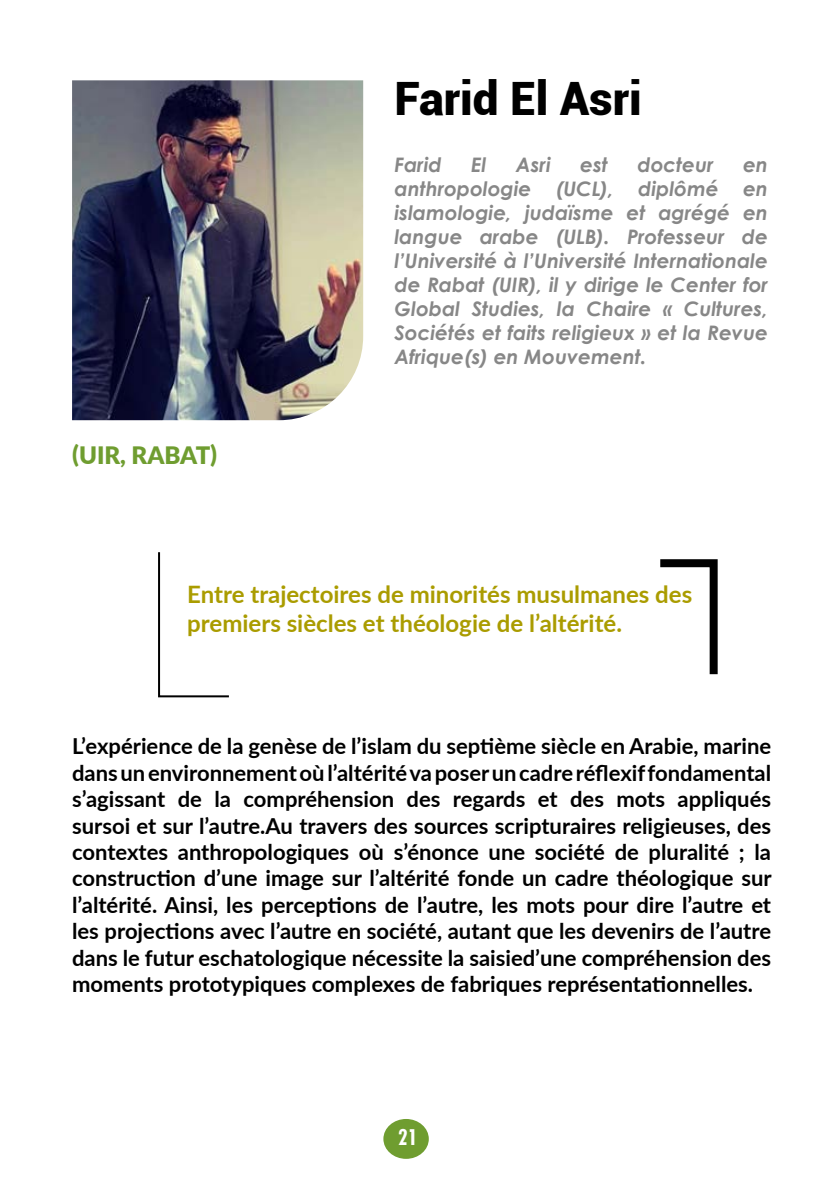
<style>
.page{position:relative;width:840px;height:1191px;background:#fff}
.page>*{position:absolute;margin:0;border:0;box-sizing:border-box;transform-origin:0 0}
.t1{font:900 46px "Roboto";color:#000}
.t2{font:700 24px/28.8px "Lato";color:#aa9c00}
.t3{font:900 24px "Lato";color:#6f9d30}
.t4{font:700 22px/26.4px "Lato";color:#000;text-align:justify}
.t5{font:700 condensed 22px "Futura BT";color:#fff}
.t6{font:italic 700 20px/24px "Century Gothic";color:#878787;text-align:justify}
</style>
<div class="page">
<div style="left:383px;top:1119px;width:45px;height:39px;background:#6f9d30;border-radius:50%"></div>
<img style="left:72px;top:80px;width:291px;height:340px">
<svg style="left:158px;top:552px;width:71px;height:146px"></svg>
<svg style="left:660px;top:559px;width:58px;height:116px"></svg>
<p class="t1" style="left:394px;top:66px;width:248px">Farid El Asri</p>
<p class="t3" style="left:72px;top:437px;width:147px">(UIR, RABAT)</p>
<p class="t6" style="left:394px;top:152px;width:49px">Farid</p>
<p class="t6" style="left:471px;top:152px;width:17px">El</p>
<p class="t6" style="left:515px;top:152px;width:36px">Asri</p>
<p class="t6" style="left:580px;top:152px;width:29px">est</p>
<p class="t6" style="left:637px;top:152px;width:78px">docteur</p>
<p class="t6" style="left:394px;top:152px;width:375px;text-indent:348px">en anthropologie (UCL), diplômé en islamologie, judaïsme et agrégé en langue arabe (ULB). Professeur de l’Université à l’Université Internationale de Rabat (UIR), il y dirige le Center for Global Studies, la Chaire « Cultures, Sociétés et faits religieux » et la Revue Afrique(s) en Mouvement.</p>
<p class="t2" style="left:187px;top:579px;width:506px">Entre trajectoires de minorités musulmanes des premiers siècles et théologie de l’altérité.</p>
<p class="t4" style="left:72px;top:732px;width:700px">L’expérience de la genèse de l’islam du septième siècle en Arabie, marine dans un environnement où l’altérité va poser un cadre réflexif fondamental s’agissant de la compréhension des regards et des mots appliqués sursoi et sur l’autre.Au travers des sources scripturaires religieuses, des contextes anthropologiques où s’énonce une société de pluralité ; la construction d’une image sur l’altérité fonde un cadre théologique sur l’altérité. Ainsi, les perceptions de l’autre, les mots pour dire l’autre et les projections avec l’autre en société, autant que les devenirs de l’autre dans le futur eschatologique nécessite la saisied’une compréhension des moments prototypiques complexes de fabriques représentationnelles.</p>
<p class="t5" style="left:398px;top:1124px;width:21px">21</p>
</div>
